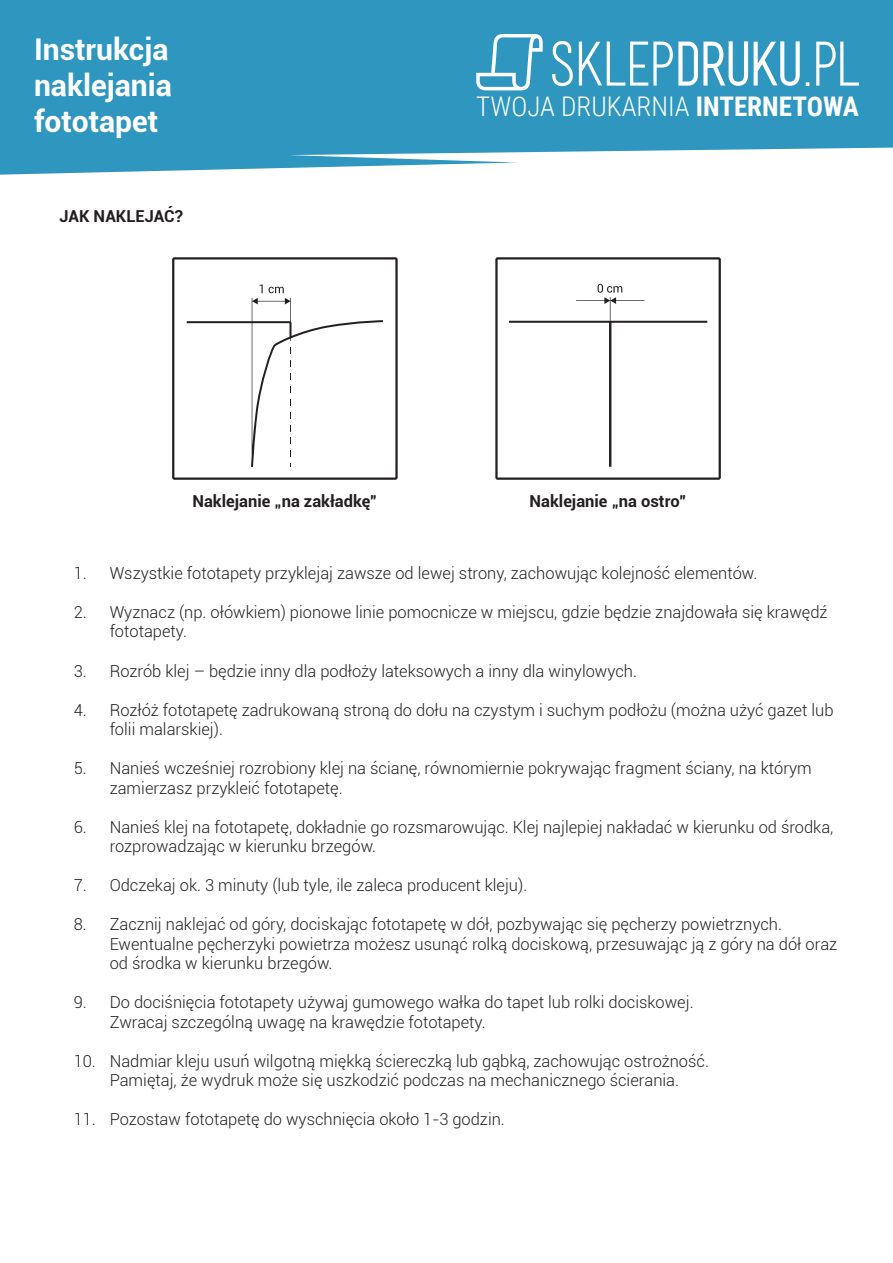
<style>
.page{position:relative;width:893px;height:1263px;background:#fff}
.page>*{position:absolute;margin:0;border:0;box-sizing:border-box;transform-origin:0 0}
.t1{font:700 30px/36px "Roboto";color:#fff;text-align:justify}
.t2{font:300 27px "Roboto Condensed";color:#fff}
.t3{font:300 16.5px/19.5px "Roboto";color:#231f20}
.t4{font:700 16.5px "Roboto";color:#231f20}
.s1{font-weight:700}
</style>
<div class="page">
<svg style="left:0;top:0;width:893px;height:175px;background:#42a0c5"></svg>
<svg style="left:476px;top:34px;width:67px;height:56px"></svg>
<svg style="left:552px;top:41px;width:307px;height:45px"></svg>
<svg style="left:172px;top:257px;width:226px;height:223px"></svg>
<svg style="left:495px;top:257px;width:226px;height:223px"></svg>
<h1 class="t1" style="left:34px;top:30px;width:139px">Instrukcja naklejania fototapet</h1>
<p class="t4" style="left:60px;top:204px;width:125px">JAK NAKLEJAĆ?</p>
<h2 class="t2" style="left:476px;top:87px;width:384px">TWOJA DRUKARNIA <span class="s1">INTERNETOWA</span></h2>
<p class="t4" style="left:192px;top:490px;width:186px">Naklejanie „na zakładkę”</p>
<p class="t4" style="left:530px;top:490px;width:158px">Naklejanie „na ostro”</p>
<p class="t3" style="left:74px;top:563px;width:685px">1. Wszystkie fototapety przyklejaj zawsze od lewej strony, zachowując kolejność elementów.</p>
<p class="t3" style="left:110px;top:602px;width:719px;text-indent:-36px">2. Wyznacz (np. ołówkiem) pionowe linie pomocnicze w miejscu, gdzie będzie znajdowała się krawędź fototapety.</p>
<p class="t3" style="left:74px;top:660px;width:565px">3. Rozrób klej – będzie inny dla podłoży lateksowych a inny dla winylowych.</p>
<p class="t3" style="left:110px;top:699px;width:725px;text-indent:-36px">4. Rozłóż fototapetę zadrukowaną stroną do dołu na czystym i suchym podłożu (można użyć gazet lub folii malarskiej).</p>
<p class="t3" style="left:110px;top:758px;width:704px;text-indent:-36px">5. Nanieś wcześniej rozrobiony klej na ścianę, równomiernie pokrywając fragment ściany, na którym zamierzasz przykleić fototapetę.</p>
<p class="t3" style="left:110px;top:816px;width:725px;text-indent:-36px">6. Nanieś klej na fototapetę, dokładnie go rozsmarowując. Klej najlepiej nakładać w kierunku od środka, rozprowadzając w kierunku brzegów.</p>
<p class="t3" style="left:74px;top:875px;width:455px">7. Odczekaj ok. 3 minuty (lub tyle, ile zaleca producent kleju).</p>
<p class="t3" style="left:110px;top:914px;width:729px;text-indent:-36px">8. Zacznij naklejać od góry, dociskając fototapetę w dół, pozbywając się pęcherzy powietrznych.<br>Ewentualne pęcherzyki powietrza możesz usunąć rolką dociskową, przesuwając ją z góry na dół oraz od środka w kierunku brzegów.</p>
<p class="t3" style="left:110px;top:992px;width:585px;text-indent:-36px">9. Do dociśnięcia fototapety używaj gumowego wałka do tapet lub rolki dociskowej.<br>Zwracaj szczególną uwagę na krawędzie fototapety.</p>
<p class="t3" style="left:74px;top:1050px;width:637px;text-align:center">10. Nadmiar kleju usuń wilgotną miękką ściereczką lub gąbką, zachowując ostrożność.<br>Pamiętaj, że wydruk może się uszkodzić podczas na mechanicznego ścierania.</p>
<p class="t3" style="left:74px;top:1109px;width:433px">11. Pozostaw fototapetę do wyschnięcia około 1-3 godzin.</p>
</div>
